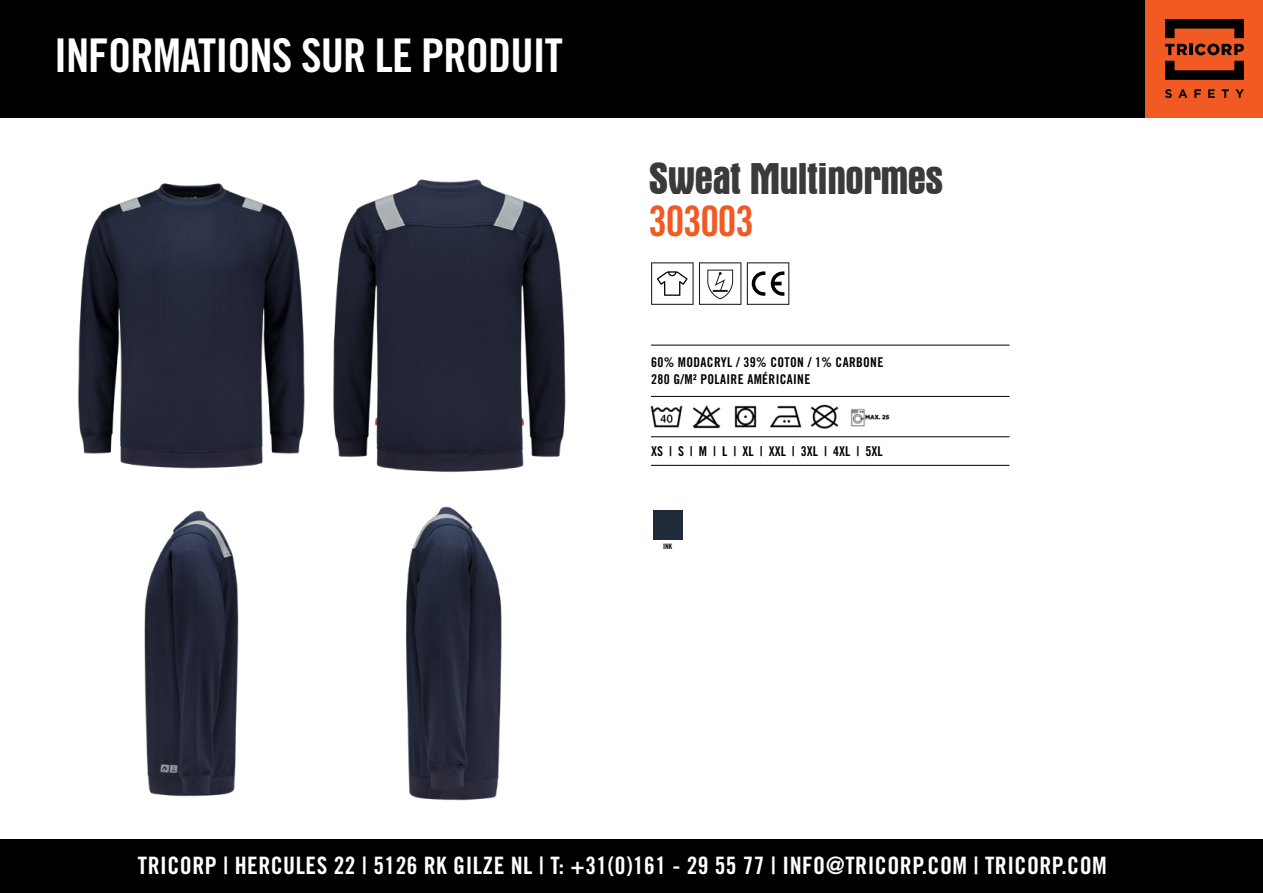
<style>
.page{position:relative;width:1263px;height:893px;background:#fff}
.page>*{position:absolute;margin:0;border:0;box-sizing:border-box;transform-origin:0 0}
.t1{font:46.5px "Trade Gothic LT Std Bd Cn 20";letter-spacing:-.02em;color:#fff}
.t2{font:700 condensed 45px "Aurora BT";letter-spacing:-.025em;color:#393b38}
.t3{font:42px "Trade Gothic LT Std Bd Cn 20";letter-spacing:-.03em;color:#f15a25}
.t4{font:24px "Trade Gothic LT Std Bd Cn 20";letter-spacing:.02em;color:#fff}
.t5{font:13.5px/16.5px "Trade Gothic LT Std Bd Cn 20";letter-spacing:.025em;color:#000}
.t6{font:13.5px "Trade Gothic LT Std Bd Cn 20";color:#000}
.t7{font:7.5px "Trade Gothic LT Std Bd Cn 20";color:#000}
</style>
<div class="page">
<div style="left:0;top:0;width:1263px;height:117px;background:#000"></div>
<div style="left:1146px;top:0;width:117px;height:117px;background:#f15a22"></div>
<svg style="left:1165px;top:44px;width:79px;height:11px"></svg>
<svg style="left:1165px;top:19px;width:79px;height:19px"></svg>
<svg style="left:1165px;top:61px;width:79px;height:19px"></svg>
<svg style="left:1165px;top:89px;width:7px;height:9px"></svg>
<svg style="left:1178px;top:89px;width:9px;height:9px"></svg>
<svg style="left:1194px;top:89px;width:7px;height:9px"></svg>
<svg style="left:1208px;top:89px;width:7px;height:9px"></svg>
<svg style="left:1222px;top:89px;width:7px;height:9px"></svg>
<svg style="left:1235px;top:89px;width:9px;height:9px"></svg>
<div style="left:0;top:839px;width:1263px;height:54px;background:#000"></div>
<img style="left:78px;top:183px;width:221px;height:286px">
<img style="left:299px;top:179px;width:267px;height:293px">
<hr style="left:651px;top:345px;width:358px;height:1px;background:#000">
<hr style="left:651px;top:396px;width:358px;height:1px;background:#000">
<hr style="left:651px;top:436px;width:358px;height:1px;background:#000">
<hr style="left:651px;top:465px;width:358px;height:1px;background:#000">
<img style="left:650px;top:405px;width:33px;height:23px">
<img style="left:692px;top:405px;width:29px;height:24px">
<img style="left:734px;top:405px;width:23px;height:23px">
<img style="left:769px;top:405px;width:33px;height:23px">
<img style="left:810px;top:404px;width:29px;height:25px">
<img style="left:851px;top:408px;width:39px;height:18px">
<img style="left:653px;top:510px;width:29px;height:29px">
<svg style="left:651px;top:262px;width:90px;height:43px"></svg>
<svg style="left:747px;top:262px;width:42px;height:43px"></svg>
<img style="left:144px;top:510px;width:95px;height:287px">
<img style="left:405px;top:506px;width:97px;height:295px">
<h1 class="t1" style="left:54px;top:28px;width:510px">INFORMATIONS SUR LE PRODUIT</h1>
<h2 class="t2" style="left:648px;top:153px;width:297px">Sweat Multinormes</h2>
<h3 class="t3" style="left:648px;top:196px;width:107px">303003</h3>
<p class="t5" style="left:651px;top:354px;width:234px">60% MODACRYL / 39% COTON / 1% CARBONE<br>280 G/M² POLAIRE AMÉRICAINE</p>
<p class="t6" style="left:651px;top:443px;width:233px">XS | S | M | L | XL | XXL | 3XL | 4XL | 5XL</p>
<p class="t7" style="left:663px;top:542px;width:11px">INK</p>
<p class="t4" style="left:138px;top:851px;width:970px">TRICORP | HERCULES 22 | 5126 RK GILZE NL | T: +31(0)161 - 29 55 77 | INFO@TRICORP.COM | TRICORP.COM</p>
</div>
